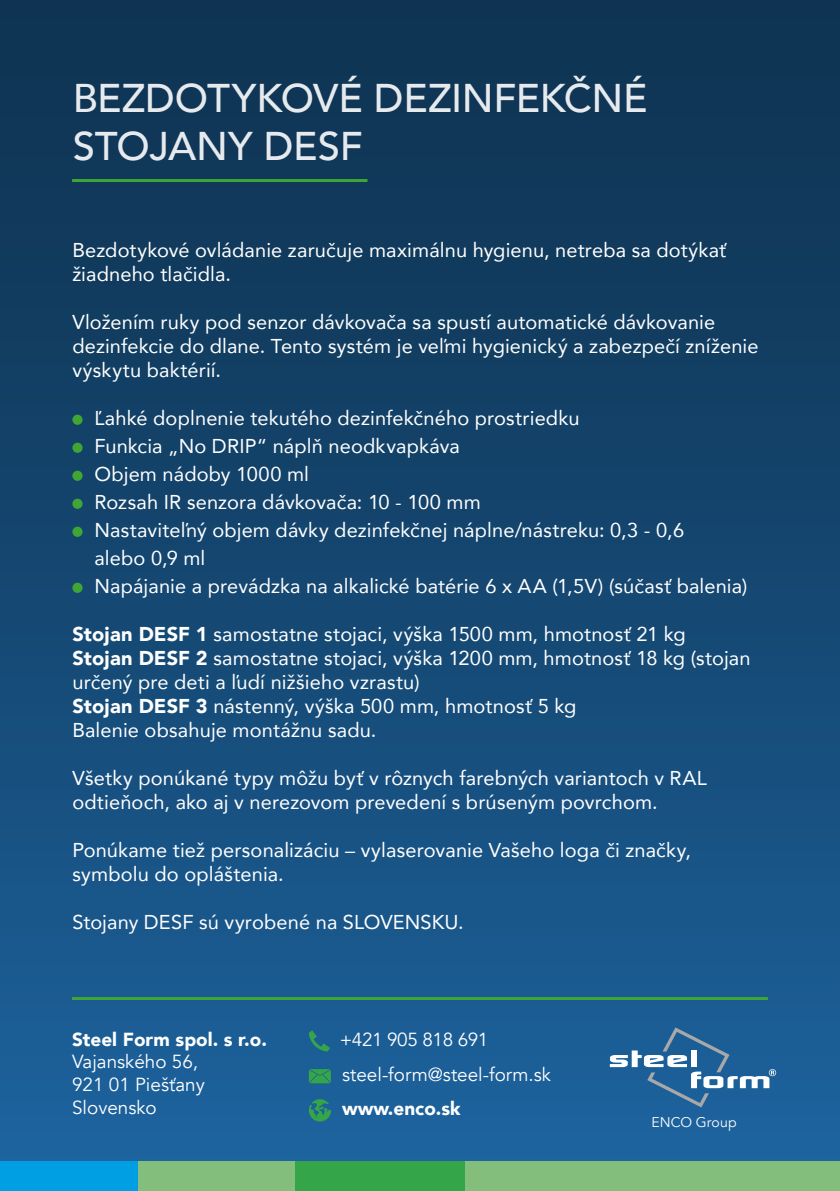
<style>
.page{position:relative;width:840px;height:1191px;background:#fff}
.page>*{position:absolute;margin:0;border:0;box-sizing:border-box;transform-origin:0 0}
.t1{font:500 40px/48px "Avenir";letter-spacing:-.01em;color:#fff}
.t2{font:20px/24px "Avenir";letter-spacing:.005em;color:#fff}
.t3{font:18.8px/22.6px "Avenir";color:#fff}
.t4{font:900 18.8px "Avenir";color:#fff}
.t5{font:18.8px "Avenir";letter-spacing:-.02em;color:#fff}
.t6{font:14px "Avenir";letter-spacing:.01em;color:#fff}
.s1{font-weight:900}
</style>
<div class="page">
<div style="left:0;top:0;width:839px;height:1191px;background:linear-gradient(to bottom,#0e304c,#1d629d)"></div>
<div style="left:0;top:1161px;width:138px;height:30px;background:#009fe3"></div>
<div style="left:138px;top:1161px;width:158px;height:30px;background:#84be7c"></div>
<div style="left:295px;top:1161px;width:170px;height:30px;background:#35a54a"></div>
<div style="left:465px;top:1161px;width:374px;height:30px;background:#84be7c"></div>
<svg style="left:609px;top:1027px;width:166px;height:80px;background:#3972a3"></svg>
<svg style="left:309px;top:1099px;width:22px;height:22px"></svg>
<svg style="left:309px;top:1069px;width:22px;height:14px"></svg>
<svg style="left:308px;top:1030px;width:22px;height:21px"></svg>
<hr style="left:72px;top:179px;width:295px;height:3px;background:#3fa535">
<hr style="left:72px;top:997px;width:695px;height:3px;background:#3fa535">
<div style="left:72px;top:414px;width:11px;height:11px;background:#3fa535;border-radius:50%"></div>
<div style="left:72px;top:442px;width:11px;height:11px;background:#3fa535;border-radius:50%"></div>
<div style="left:72px;top:470px;width:11px;height:11px;background:#3fa535;border-radius:50%"></div>
<div style="left:72px;top:498px;width:11px;height:11px;background:#3fa535;border-radius:50%"></div>
<div style="left:72px;top:526px;width:11px;height:11px;background:#3fa535;border-radius:50%"></div>
<div style="left:72px;top:582px;width:11px;height:11px;background:#3fa535;border-radius:50%"></div>
<h1 class="t1" style="left:72px;top:72px;width:576px">BEZDOTYKOVÉ DEZINFEKČNÉ<br>STOJANY DESF</h1>
<p class="t2" style="left:72px;top:237px;width:655px">Bezdotykové ovládanie zaručuje maximálnu hygienu, netreba sa dotýkať žiadneho tlačidla.</p>
<p class="t2" style="left:72px;top:309px;width:687px">Vložením ruky pod senzor dávkovača sa spustí automatické dávkovanie dezinfekcie do dlane. Tento systém je veľmi hygienický a zabezpečí zníženie výskytu baktérií.</p>
<p class="t2" style="left:94px;top:403px;width:654px;line-height:28px">Ľahké doplnenie tekutého dezinfekčného prostriedku<br>Funkcia „No DRIP“ náplň neodkvapkáva<br>Objem nádoby 1000 ml<br>Rozsah IR senzora dávkovača: 10 - 100 mm<br>Nastaviteľný objem dávky dezinfekčnej náplne/nástreku: 0,3 - 0,6<br>alebo 0,9 ml<br>Napájanie a prevádzka na alkalické batérie 6 x AA (1,5V) (súčasť balenia)</p>
<p class="t2" style="left:72px;top:621px;width:679px"><span class="s1">Stojan DESF 1</span> samostatne stojaci, výška 1500 mm, hmotnosť 21 kg <span class="s1">Stojan DESF 2</span> samostatne stojaci, výška 1200 mm, hmotnosť 18 kg (stojan určený pre deti a ľudí nižšieho vzrastu)<br><span class="s1">Stojan DESF 3</span> nástenný, výška 500 mm, hmotnosť 5 kg<br>Balenie obsahuje montážnu sadu.</p>
<p class="t2" style="left:72px;top:765px;width:635px">Všetky ponúkané typy môžu byť v rôznych farebných variantoch v RAL odtieňoch, ako aj v nerezovom prevedení s brúseným povrchom.</p>
<p class="t2" style="left:72px;top:837px;width:620px">Ponúkame tiež personalizáciu – vylaserovanie Vašeho loga či značky, symbolu do opláštenia.</p>
<p class="t2" style="left:72px;top:909px;width:393px">Stojany DESF sú vyrobené na SLOVENSKU.</p>
<p class="t4" style="left:72px;top:1023px;width:196px">Steel Form spol. s r.o.</p>
<p class="t3" style="left:72px;top:1051px;width:134px">Vajanského 56,<br>921 01 Piešťany<br>Slovensko</p>
<p class="t5" style="left:339px;top:1028px;width:150px">+421 905 818 691</p>
<p class="t3" style="left:342px;top:1063px;width:210px">steel-form@steel-form.sk</p>
<p class="t4" style="left:342px;top:1092px;width:120px">www.enco.sk</p>
<p class="t6" style="left:651px;top:1113px;width:87px">ENCO Group</p>
</div>
